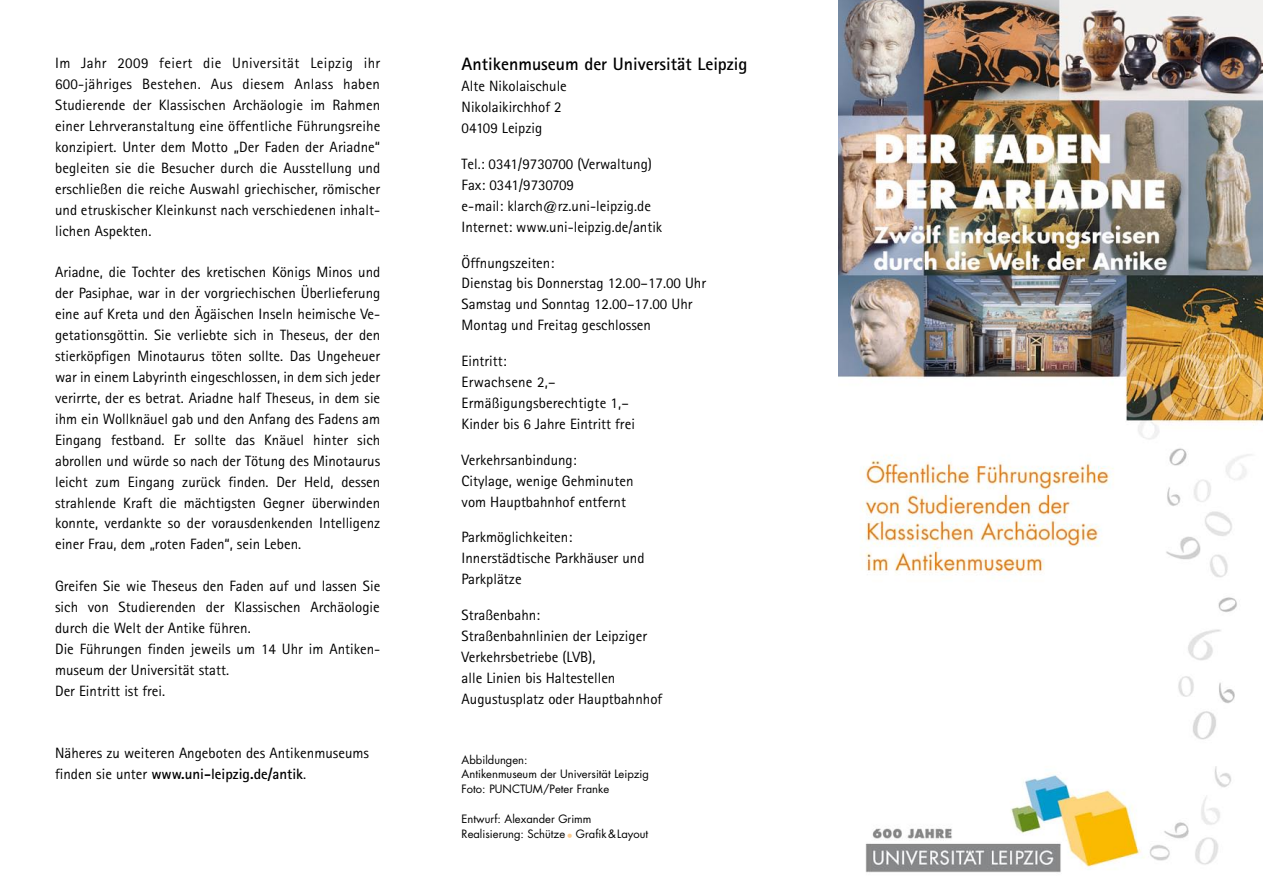
<style>
.page{position:relative;width:1263px;height:893px;background:#fff}
.page>*{position:absolute;margin:0;border:0;box-sizing:border-box;transform-origin:0 0}
.t1{font:700 17.85px "Rotis Sans Serif";color:#000}
.t2{font:15px/20.9px "Rotis Sans Serif";color:#000}
.t3{font:11.25px/15px "Futura";color:#000}
.s1{font-weight:700}
.s2{color:#fbcc91}
</style>
<div class="page">
<img style="left:838px;top:0;width:425px;height:873px">
<p class="t2" style="left:55px;top:53px;width:327px;text-align:justify">Im Jahr 2009 feiert die Universität Leipzig ihr 600-jähriges Bestehen. Aus diesem Anlass haben Studierende der Klassischen Archäologie im Rahmen einer Lehrveranstaltung eine öffentliche Führungsreihe konzipiert. Unter dem Motto „Der Faden der Ariadne“ begleiten sie die Besucher durch die Ausstellung und erschließen die reiche Auswahl griechischer, römischer und etruskischer Kleinkunst nach verschiedenen inhalt&shy;lichen Aspekten.</p>
<p class="t2" style="left:55px;top:262px;width:327px;text-align:justify">Ariadne, die Tochter des kretischen Königs Minos und der Pasiphae, war in der vorgriechischen Überlieferung eine auf Kreta und den Ägäischen Inseln heimische Ve&shy;getationsgöttin. Sie verliebte sich in Theseus, der den stierköpfigen Minotaurus töten sollte. Das Ungeheuer war in einem Labyrinth eingeschlossen, in dem sich jeder verirrte, der es betrat. Ariadne half Theseus, in dem sie ihm ein Wollknäuel gab und den Anfang des Fadens am Eingang festband. Er sollte das Knäuel hinter sich abrollen und würde so nach der Tötung des Minotaurus leicht zum Eingang zurück finden. Der Held, dessen strahlende Kraft die mächtigsten Gegner überwinden konnte, verdankte so der vorausdenkenden Intelligenz einer Frau, dem „roten Faden“, sein Leben.</p>
<p class="t2" style="left:55px;top:576px;width:327px">Greifen Sie wie Theseus den Faden auf und lassen Sie sich von Studierenden der Klassischen Archäologie durch die Welt der Antike führen.<br>Die Führungen finden jeweils um 14 Uhr im Antiken&shy;museum der Universität statt.<br>Der Eintritt ist frei.</p>
<p class="t2" style="left:55px;top:743px;width:315px">Näheres zu weiteren Angeboten des Antikenmuseums finden sie unter <span class="s1">www.uni-leipzig.de/antik</span>.</p>
<p class="t1" style="left:462px;top:53px;width:287px">Antikenmuseum der Universität Leipzig</p>
<p class="t2" style="left:462px;top:76px;width:107px">Alte Nikolaischule<br>Nikolaikirchhof 2<br>04109 Leipzig</p>
<p class="t2" style="left:462px;top:153px;width:202px">Tel.: 0341/9730700 (Verwaltung)<br>Fax: 0341/9730709<br>e-mail: klarch@rz.uni-leipzig.de<br>Internet: www.uni-leipzig.de/antik</p>
<p class="t2" style="left:462px;top:252px;width:246px">Öffnungszeiten:<br>Dienstag bis Donnerstag 12.00–17.00 Uhr<br>Samstag und Sonntag 12.00–17.00 Uhr<br>Montag und Freitag geschlossen</p>
<p class="t2" style="left:462px;top:351px;width:175px">Eintritt:<br>Erwachsene 2,–<br>Ermäßigungsberechtigte 1,–<br>Kinder bis 6 Jahre Eintritt frei</p>
<p class="t2" style="left:462px;top:449px;width:173px">Verkehrsanbindung:<br>Citylage, wenige Gehminuten vom Hauptbahnhof entfernt</p>
<p class="t2" style="left:462px;top:527px;width:184px">Parkmöglichkeiten:<br>Innerstädtische Parkhäuser und<br>Parkplätze</p>
<p class="t2" style="left:462px;top:604px;width:202px">Straßenbahn:<br>Straßenbahnlinien der Leipziger<br>Verkehrsbetriebe (LVB),<br>alle Linien bis Haltestellen<br>Augustusplatz oder Hauptbahnhof</p>
<p class="t3" style="left:462px;top:752px;width:189px">Abbildungen:<br>Antikenmuseum der Universität Leipzig<br>Foto: PUNCTUM/Peter Franke</p>
<p class="t3" style="left:462px;top:811px;width:188px">Entwurf: Alexander Grimm<br>Realisierung: Schütze<span class="s2">•</span> Grafik&amp;Layout</p>
</div>
